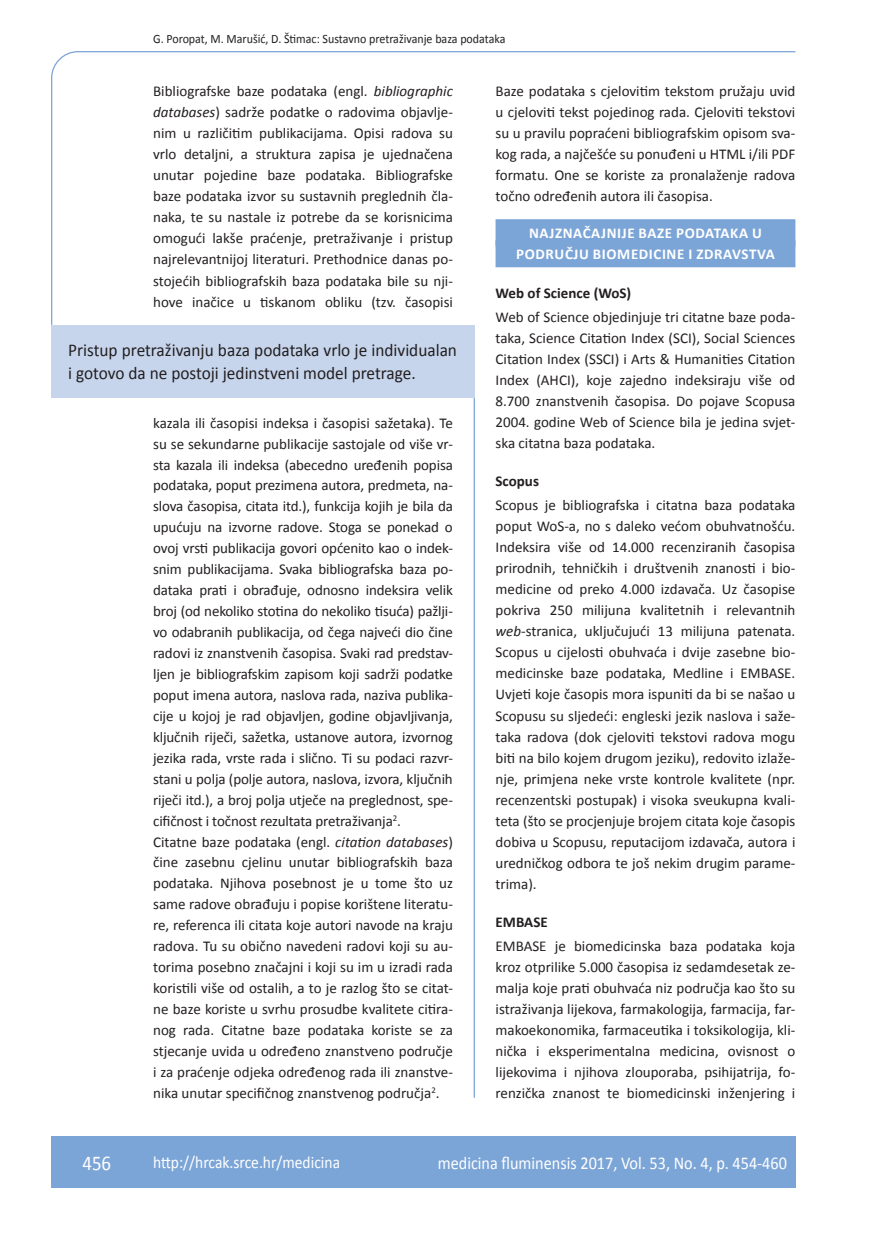
<style>
.page{position:relative;width:872px;height:1234px;background:#fff}
.page>*{position:absolute;margin:0;border:0;box-sizing:border-box;transform-origin:0 0}
.t1{font:21px "Calibri";color:#fff;scale:.9 1}
.t2{font:18px/22.5px "Calibri";color:#231f20;scale:.96 1}
.t3{font:18px "Calibri";color:#fff;scale:.9 1}
.t4{font:17.25px "Calibri";color:#fff;scale:.9 1}
.t5{font:15px/21px "Calibri";letter-spacing:-.01em;color:#231f20;text-align:justify}
.t6{font:700 15px/21px "Calibri";letter-spacing:.04em;color:#fff;text-align:right}
.t7{font:700 15px "Calibri";color:#231f20}
.t8{font:12.75px "Calibri";color:#231f20;scale:.94 1}
.s1{font-style:italic}
</style>
<div class="page">
<svg style="left:51px;top:51px;width:745px;height:274px"></svg>
<hr style="left:473px;top:325px;width:2px;height:772px;background:#7ca5d7">
<div style="left:51px;top:1135px;width:744px;height:51px;background:#7ca5d7"></div>
<div style="left:495px;top:219px;width:300px;height:27px;background:#7ca5d7"></div>
<div style="left:495px;top:240px;width:300px;height:27px;background:#7ca5d7"></div>
<div style="left:51px;top:325px;width:423px;height:73px;background:#c6d5ec"></div>
<p class="t8" style="left:153px;top:30px;width:376px">G. Poropat, M. Marušić, D. Štimac: Sustavno pretraživanje baza podataka</p>
<p class="t5" style="left:153px;top:80px;width:301px">Bibliografske baze podataka (engl. <span class="s1">bibliographic databases</span>) sadrže podatke o radovima objavlje&shy;nim u različitim publikacijama. Opisi radova su vrlo detaljni, a struktura zapisa je ujednačena unutar pojedine baze podataka. Bibliografske baze podataka izvor su sustavnih preglednih čla&shy;naka, te su nastale iz potrebe da se korisnicima omogući lakše praćenje, pretraživanje i pristup najrelevantnijoj literaturi. Prethodnice danas po&shy;stojećih bibliografskih baza podataka bile su nji&shy;hove inačice u tiskanom obliku (tzv. časopisi</p>
<p class="t5" style="left:495px;top:80px;width:301px">Baze podataka s cjelovitim tekstom pružaju uvid u cjeloviti tekst pojedinog rada. Cjeloviti tekstovi su u pravilu popraćeni bibliografskim opisom sva&shy;kog rada, a najčešće su ponuđeni u HTML i/ili PDF formatu. One se koriste za pronalaženje radova točno određenih autora ili časopisa.</p>
<p class="t6" style="left:529px;top:222px;width:202px">NAJZNAČAJNIJE BAZE PODATAKA</p>
<p class="t6" style="left:516px;top:222px;width:251px">U<br>PODRUČJU BIOMEDICINE I ZDRAVSTVA</p>
<p class="t7" style="left:495px;top:284px;width:137px">WEB OF SCIENCE (WOS)</p>
<p class="t5" style="left:495px;top:306px;width:301px">Web of Science objedinjuje tri citatne baze poda&shy;taka, Science Citation Index (SCI), Social Sciences Citation Index (SSCI) i Arts &amp; Humanities Citation Index (AHCI), koje zajedno indeksiraju više od 8.700 znanstvenih časopisa. Do pojave Scopusa 2004. godine Web of Science bila je jedina svjet&shy;ska citatna baza podataka.</p>
<p class="t7" style="left:495px;top:472px;width:45px">SCOPUS</p>
<p class="t5" style="left:495px;top:493px;width:301px">Scopus je bibliografska i citatna baza podataka poput WoS-a, no s daleko većom obuhvatnošću.<br>Indeksira više od 14.000 recenziranih časopisa prirodnih, tehničkih i društvenih znanosti i bio&shy;medicine od preko 4.000 izdavača. Uz časopise pokriva 250 milijuna kvalitetnih i relevantnih <span class="s1">web</span>-stranica, uključujući 13 milijuna patenata.<br>Scopus u cijelosti obuhvaća i dvije zasebne bio&shy;medicinske baze podataka, Medline i EMBASE.<br>Uvjeti koje časopis mora ispuniti da bi se našao u Scopusu su sljedeći: engleski jezik naslova i saže&shy;taka radova (dok cjeloviti tekstovi radova mogu biti na bilo kojem drugom jeziku), redovito izlaže&shy;nje, primjena neke vrste kontrole kvalitete (npr. recenzentski postupak) i visoka sveukupna kvali&shy;teta (što se procjenjuje brojem citata koje časopis dobiva u Scopusu, reputacijom izdavača, autora i uredničkog odbora te još nekim drugim parame&shy;trima).</p>
<p class="t7" style="left:495px;top:912px;width:11px">EMB</p>
<p class="t7" style="left:524px;top:912px;width:23px">ASE</p>
<p class="t5" style="left:495px;top:934px;width:301px">EMBASE je biomedicinska baza podataka koja kroz otprilike 5.000 časopisa iz sedamdesetak ze&shy;malja koje prati obuhvaća niz područja kao što su istraživanja lijekova, farmakologija, farmacija, far&shy;makoekonomika, farmaceutika i toksikologija, kli&shy;nička i eksperimentalna medicina, ovisnost o lijekovima i njihova zlouporaba, psihijatrija, fo&shy;renzička znanost te biomedicinski inženjering i</p>
<p class="t2" style="left:68px;top:338px;width:406px">Pristup pretraživanju baza podataka vrlo je individualan i gotovo da ne postoji jedinstveni model pretrage.</p>
<p class="t5" style="left:153px;top:411px;width:301px;text-align:left">kazala ili časopisi indeksa i časopisi sažetaka). Te su se sekundarne publikacije sastojale od više vr&shy;sta kazala ili indeksa (abecedno uređenih popisa podataka, poput prezimena autora, predmeta, na&shy;slova časopisa, citata itd.), funkcija kojih je bila da upućuju na izvorne radove. Stoga se ponekad o ovoj vrsti publikacija govori općenito kao o indek&shy;snim publikacijama. Svaka bibliografska baza po&shy;dataka prati i obrađuje, odnosno indeksira velik broj (od nekoliko stotina do nekoliko tisuća) pažlji&shy;vo odabranih publikacija, od čega najveći dio čine radovi iz znanstvenih časopisa. Svaki rad predstav&shy;ljen je bibliografskim zapisom koji sadrži podatke poput imena autora, naslova rada, naziva publika&shy;cije u kojoj je rad objavljen, godine objavljivanja, ključnih riječi, sažetka, ustanove autora, izvornog jezika rada, vrste rada i slično. Ti su podaci razvr&shy;stani u polja (polje autora, naslova, izvora, ključnih riječi itd.), a broj polja utječe na preglednost, spe&shy;cifičnost i točnost rezultata pretraživanja<sup>2</sup>.<br>Citatne baze podataka (engl. <span class="s1">citation databases</span>) čine zasebnu cjelinu unutar bibliografskih baza podataka. Njihova posebnost je u tome što uz same radove obrađuju i popise korištene literatu&shy;re, referenca ili citata koje autori navode na kraju radova. Tu su obično navedeni radovi koji su au&shy;torima posebno značajni i koji su im u izradi rada koristili više od ostalih, a to je razlog što se citat&shy;ne baze koriste u svrhu prosudbe kvalitete citira&shy;nog rada. Citatne baze podataka koriste se za stjecanje uvida u određeno znanstveno područje i za praćenje odjeka određenog rada ili znanstve&shy;nika unutar specifičnog znanstvenog područja<sup>2</sup>.</p>
<h1 class="t1" style="left:82px;top:1149px;width:33px">456</h1>
<p class="t4" style="left:153px;top:1150px;width:209px">http://hrcak.srce.hr/medicina</p>
<p class="t3" style="left:438px;top:1151px;width:389px">medicina fluminensis 2017, Vol. 53, No. 4, p. 454-460</p>
</div>
